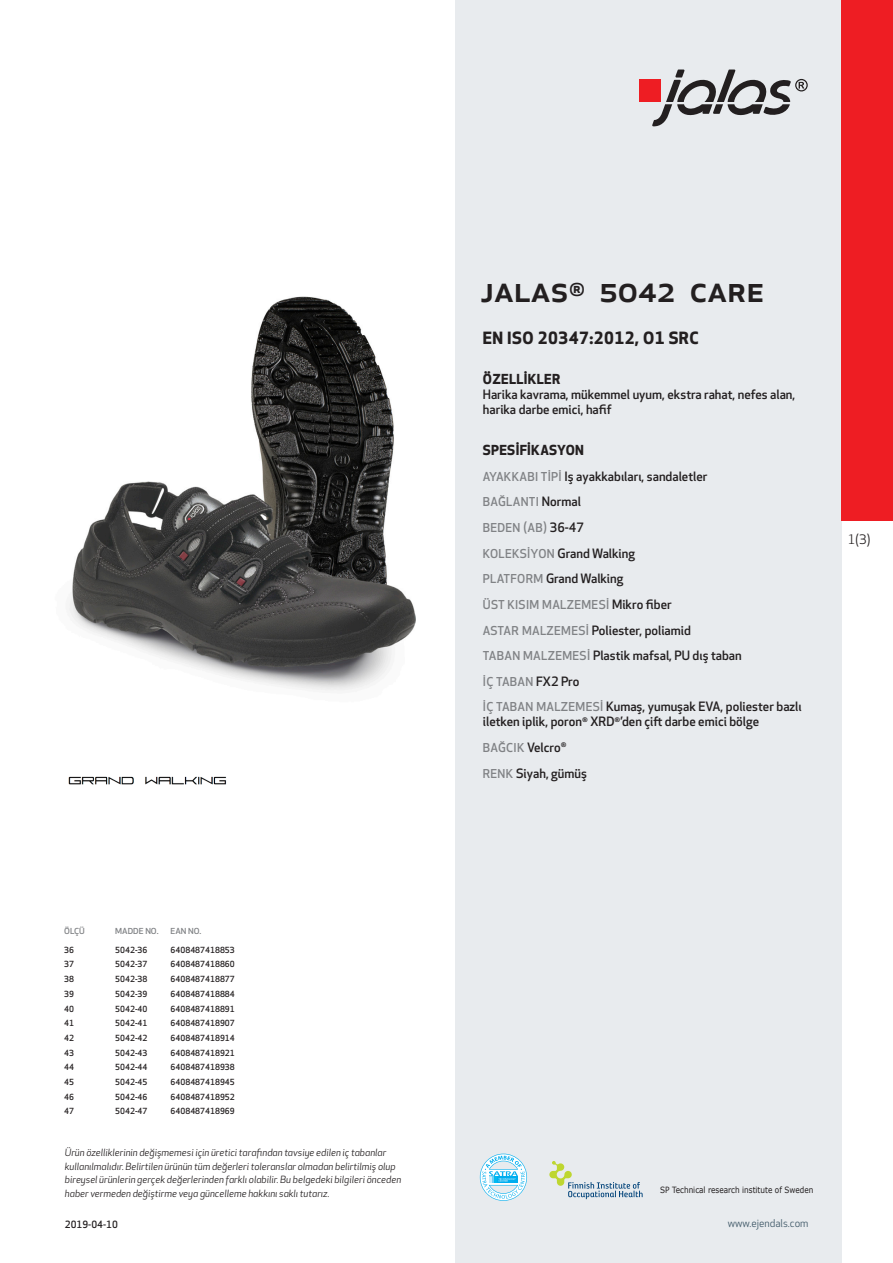
<style>
.page{position:relative;width:893px;height:1263px;background:#fff}
.page>*{position:absolute;margin:0;border:0;box-sizing:border-box;transform-origin:0 0}
.prodname{font:500 36px "Apex New";color:#231f20}
.Funktion_body{font:700 16.5px "Apex New";letter-spacing:.025em;color:#231f20}
.Funktion_body-2{font:700 13.5px "Apex New";letter-spacing:.025em;color:#231f20}
.t1{font:12.75px "Apex New";color:#231f20}
.Funktion_body-3{font:500 12.6px/15px "Apex New";color:#231f20}
.Funktion_body-4{font:500 12px "Apex New";letter-spacing:.025em;color:#808285}
.t2{font:10.5px "Apex New";color:#405968}
.t3{font:italic 9.75px/13.5px "Apex New";color:#231f20}
.Sidfot_datum{font:500 9.75px "Apex New";color:#231f20}
.t4{font:8.55px "Verdana";color:#231f20;scale:.85 1}
.ArticleTable_body{font:500 8.25px "Apex New";color:#231f20}
.ArticeTable_header{font:500 8.1px "Apex New";color:#808285;scale:1.06 1}
.s1{font-size:12px;color:#808285}
.s2{font-size:12.6px;color:#231f20}
</style>
<div class="page">
<div style="left:455px;top:0;width:387px;height:1263px;background:#e8ebee"></div>
<svg style="left:549px;top:1161px;width:94px;height:38px"></svg>
<svg style="left:480px;top:1154px;width:47px;height:47px"></svg>
<div style="left:639px;top:80px;width:22px;height:22px;background:#ee1d23"></div>
<svg style="left:652px;top:70px;width:156px;height:56px"></svg>
<div style="left:842px;top:0;width:51px;height:520px;background:#ee1d23"></div>
<img style="left:69px;top:297px;width:346px;height:394px">
<img style="left:68px;top:776px;width:159px;height:9px">
<p class="ArticeTable_header" style="left:64px;top:925px;width:21px">ÖLÇÜ</p>
<p class="ArticeTable_header" style="left:115px;top:925px;width:42px">MADDE NO.</p>
<p class="ArticeTable_header" style="left:171px;top:925px;width:31px">EAN NO.</p>
<p class="ArticleTable_body" style="left:64px;top:944px;width:11px">36</p>
<p class="ArticleTable_body" style="left:115px;top:944px;width:34px">5042-36</p>
<p class="ArticleTable_body" style="left:171px;top:944px;width:66px">6408487418853</p>
<p class="ArticleTable_body" style="left:64px;top:959px;width:11px">37</p>
<p class="ArticleTable_body" style="left:115px;top:959px;width:34px">5042-37</p>
<p class="ArticleTable_body" style="left:171px;top:959px;width:66px">6408487418860</p>
<p class="ArticleTable_body" style="left:64px;top:973px;width:11px">38</p>
<p class="ArticleTable_body" style="left:115px;top:973px;width:34px">5042-38</p>
<p class="ArticleTable_body" style="left:171px;top:973px;width:66px">6408487418877</p>
<p class="ArticleTable_body" style="left:64px;top:988px;width:11px">39</p>
<p class="ArticleTable_body" style="left:115px;top:988px;width:34px">5042-39</p>
<p class="ArticleTable_body" style="left:171px;top:988px;width:66px">6408487418884</p>
<p class="ArticleTable_body" style="left:64px;top:1003px;width:11px">40</p>
<p class="ArticleTable_body" style="left:115px;top:1003px;width:34px">5042-40</p>
<p class="ArticleTable_body" style="left:171px;top:1003px;width:66px">6408487418891</p>
<p class="ArticleTable_body" style="left:64px;top:1018px;width:11px">41</p>
<p class="ArticleTable_body" style="left:115px;top:1018px;width:34px">5042-41</p>
<p class="ArticleTable_body" style="left:171px;top:1018px;width:66px">6408487418907</p>
<p class="ArticleTable_body" style="left:64px;top:1032px;width:11px">42</p>
<p class="ArticleTable_body" style="left:115px;top:1032px;width:34px">5042-42</p>
<p class="ArticleTable_body" style="left:171px;top:1032px;width:66px">6408487418914</p>
<p class="ArticleTable_body" style="left:64px;top:1047px;width:11px">43</p>
<p class="ArticleTable_body" style="left:115px;top:1047px;width:34px">5042-43</p>
<p class="ArticleTable_body" style="left:171px;top:1047px;width:66px">6408487418921</p>
<p class="ArticleTable_body" style="left:64px;top:1062px;width:11px">44</p>
<p class="ArticleTable_body" style="left:115px;top:1062px;width:34px">5042-44</p>
<p class="ArticleTable_body" style="left:171px;top:1062px;width:66px">6408487418938</p>
<p class="ArticleTable_body" style="left:64px;top:1076px;width:11px">45</p>
<p class="ArticleTable_body" style="left:115px;top:1076px;width:34px">5042-45</p>
<p class="ArticleTable_body" style="left:171px;top:1076px;width:66px">6408487418945</p>
<p class="ArticleTable_body" style="left:64px;top:1091px;width:11px">46</p>
<p class="ArticleTable_body" style="left:115px;top:1091px;width:34px">5042-46</p>
<p class="ArticleTable_body" style="left:171px;top:1091px;width:66px">6408487418952</p>
<p class="ArticleTable_body" style="left:64px;top:1106px;width:11px">47</p>
<p class="ArticleTable_body" style="left:115px;top:1106px;width:34px">5042-47</p>
<p class="ArticleTable_body" style="left:171px;top:1106px;width:66px">6408487418969</p>
<p class="t3" style="left:65px;top:1146px;width:338px">Ürün özelliklerinin değişmemesi için üretici tarafından tavsiye edilen iç tabanlar kullanılmalıdır. Belirtilen ürünün tüm değerleri toleranslar olmadan belirtilmiş olup bireysel ürünlerin gerçek değerlerinden farklı olabilir. Bu belgedeki bilgileri önceden haber vermeden değiştirme veya güncelleme hakkını saklı tutarız.</p>
<p class="Sidfot_datum" style="left:65px;top:1218px;width:54px">2019-04-10</p>
<p class="prodname" style="left:480px;top:265px;width:285px">JALAS<sup>®</sup> 5042 CARE</p>
<p class="Funktion_body" style="left:483px;top:326px;width:217px">EN ISO 20347:2012, O1 SRC</p>
<p class="Funktion_body-2" style="left:483px;top:370px;width:79px">ÖZELLİKLER</p>
<p class="Funktion_body-3" style="left:483px;top:387px;width:314px">Harika kavrama, mükemmel uyum, ekstra rahat, nefes alan, harika darbe emici, hafif</p>
<p class="Funktion_body-2" style="left:483px;top:440px;width:103px">SPESİFİKASYON</p>
<p class="Funktion_body-3" style="left:483px;top:468px;width:226px"><span class="s1">AYAKKABI TİPİ</span> Iş ayakkabıları, sandaletler</p>
<p class="Funktion_body-4" style="left:483px;top:494px;width:100px">BAĞLANTI <span class="s2">Normal</span></p>
<p class="Funktion_body-4" style="left:483px;top:520px;width:103px">BEDEN (AB) <span class="s2">36-47</span></p>
<p class="Funktion_body-3" style="left:483px;top:545px;width:154px"><span class="s1">KOLEKSİYON</span> Grand Walking</p>
<p class="Funktion_body-3" style="left:483px;top:571px;width:142px"><span class="s1">PLATFORM</span> Grand Walking</p>
<p class="Funktion_body-4" style="left:483px;top:596px;width:190px">ÜST KISIM MALZEMESİ <span class="s2">Mikro fiber</span></p>
<p class="Funktion_body-3" style="left:483px;top:622px;width:210px"><span class="s1">ASTAR MALZEMESİ</span> Poliester, poliamid</p>
<p class="Funktion_body-3" style="left:483px;top:648px;width:260px"><span class="s1">TABAN MALZEMESİ</span> Plastik mafsal, PU dış taban</p>
<p class="Funktion_body-4" style="left:483px;top:673px;width:98px">İÇ TABAN <span class="s2">FX2 Pro</span></p>
<p class="Funktion_body-3" style="left:483px;top:699px;width:320px"><span class="s1">İÇ TABAN MALZEMESİ</span> Kumaş, yumuşak EVA, poliester bazlı iletken iplik, poron<sup>®</sup> XRD<sup>®</sup>’den çift darbe emici bölge</p>
<p class="Funktion_body-4" style="left:483px;top:740px;width:85px">BAĞCIK <span class="s2">Velcro</span><sup>®</sup></p>
<p class="Funktion_body-3" style="left:483px;top:765px;width:106px"><span class="s1">RENK</span> Siyah, gümüş</p>
<p class="t1" style="left:848px;top:531px;width:24px">1(3)</p>
<p class="t4" style="left:660px;top:1184px;width:182px">SP Technical research institute of Sweden</p>
<p class="t2" style="left:728px;top:1217px;width:82px">www.ejendals.com</p>
</div>
